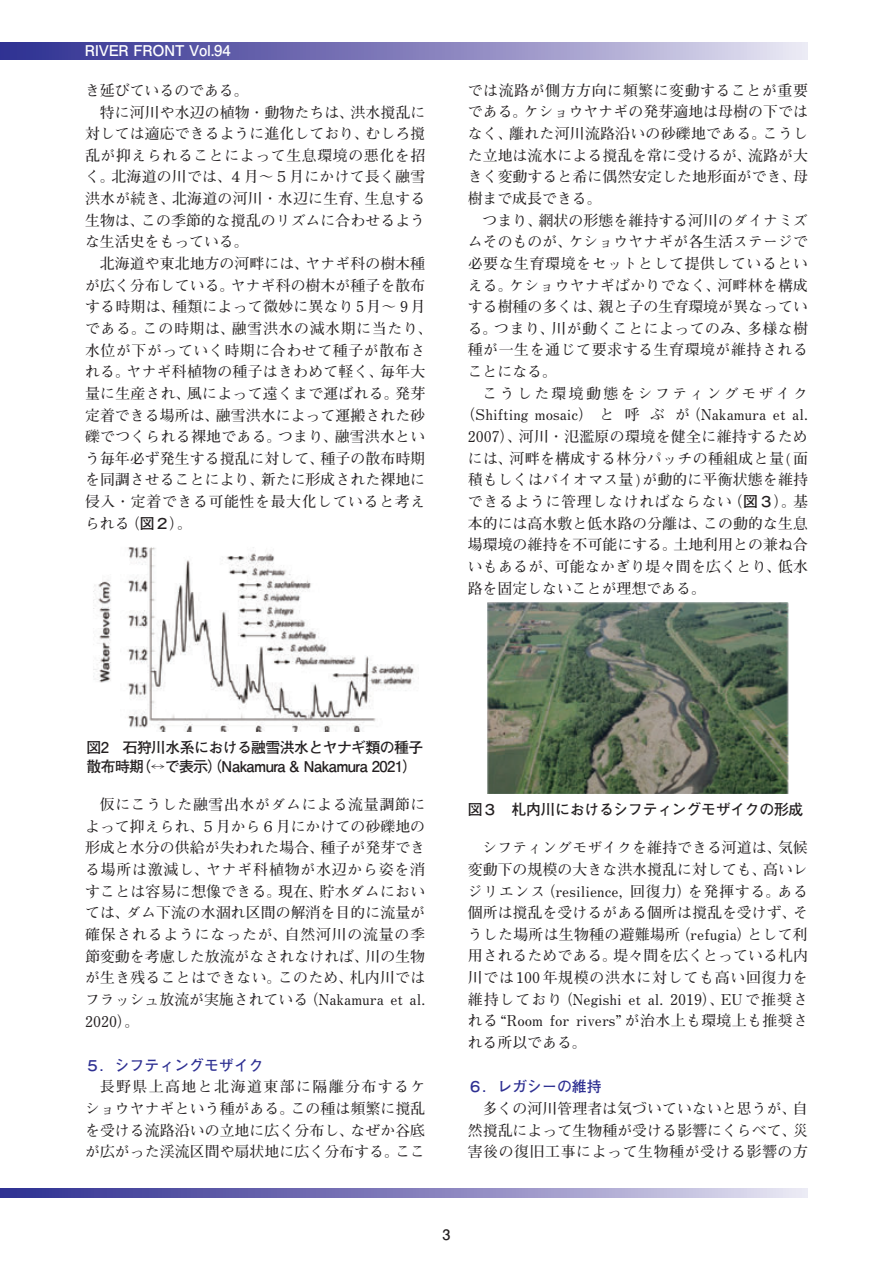
<style>
.page{position:relative;width:893px;height:1263px;background:#fff}
.page>*{position:absolute;margin:0;border:0;box-sizing:border-box;transform-origin:0 0}
.t1{font:700 14.85px/21.6px "Futo Min A101 Pr 6";letter-spacing:.005em;color:#231f20;text-align:justify}
.t2{font:700 14.85px/19.2px "Futo Go B101 Pr 6";letter-spacing:-.04em;color:#231f20}
.t3{font:700 14.85px "Futo Min A101 Pr 6";letter-spacing:.025em;color:#231f20}
.t4{font:700 14.85px "Futo Min A101 Pr 6";letter-spacing:.045em;color:#231f20}
.t5{font:700 14.85px "Futo Min A101 Pr 6";letter-spacing:.04em;color:#231f20}
.t6{font:700 14.85px "Futo Min A101 Pr 6";letter-spacing:.05em;color:#231f20}
.t7{font:700 14.85px "Futo Go B101 Pr 6";letter-spacing:-.02em;color:#231f20}
.t8{font:700 14.85px "Futo Go B101 Pr 6";color:#2e3092}
.t9{font:700 14.85px "Futo Min A101 Pr 6";letter-spacing:.16em;color:#231f20}
.t10{font:700 14.85px "Futo Go B101 Pr 6";letter-spacing:-.02em;color:#fff}
.t11{font:700 14.4px "Futo Go B101 Pr 6";color:#231f20}
.s1{font-family:"Futo Go B101 Pr 6"}
</style>
<div class="page">
<img style="left:487px;top:602px;width:301px;height:192px">
<img style="left:93px;top:547px;width:321px;height:184px">
<div style="left:0;top:43px;width:808px;height:17px;background:linear-gradient(to right,#2a298d,#e2ddef)"></div>
<svg style="left:0;top:1188px;width:808px;height:9px;background:#8682bd"></svg>
<p class="t10" style="left:85px;top:38px;width:147px">RIVER FRONT Vol.94</p>
<p class="t1" style="left:85px;top:79px;width:165px">き延びているのである。</p>
<p class="t1" style="left:100px;top:101px;width:327px">特に河川や水辺の植物・動物たちは、洪水撹乱に</p>
<p class="t1" style="left:85px;top:122px;width:342px">対しては適応できるように進化しており、むしろ撹</p>
<p class="t5" style="left:85px;top:144px;width:342px">乱が抑えられることによって生息環境の悪化を招</p>
<p class="t1" style="left:85px;top:165px;width:342px">く。北海道の川では、４月～５月にかけて長く融雪</p>
<p class="t1" style="left:85px;top:187px;width:342px">洪水が続き、北海道の河川・水辺に生育、生息する</p>
<p class="t1" style="left:85px;top:209px;width:342px">生物は、この季節的な撹乱のリズムに合わせるよう</p>
<p class="t1" style="left:85px;top:230px;width:165px">な生活史をもっている。</p>
<p class="t1" style="left:100px;top:252px;width:327px">北海道や東北地方の河畔には、ヤナギ科の樹木種</p>
<p class="t1" style="left:85px;top:274px;width:342px">が広く分布している。ヤナギ科の樹木が種子を散布</p>
<p class="t1" style="left:85px;top:295px;width:342px">する時期は、種類によって微妙に異なり5月～ 9月</p>
<p class="t4" style="left:85px;top:317px;width:349px">である。この時期は、融雪洪水の減水期に当たり、</p>
<p class="t5" style="left:85px;top:338px;width:342px">水位が下がっていく時期に合わせて種子が散布さ</p>
<p class="t1" style="left:85px;top:360px;width:342px">れる。ヤナギ科植物の種子はきわめて軽く、毎年大</p>
<p class="t1" style="left:85px;top:382px;width:342px">量に生産され、風によって遠くまで運ばれる。発芽</p>
<p class="t1" style="left:85px;top:404px;width:342px">定着できる場所は、融雪洪水によって運搬された砂</p>
<p class="t1" style="left:85px;top:425px;width:342px">礫でつくられる裸地である。つまり、融雪洪水とい</p>
<p class="t1" style="left:85px;top:447px;width:342px">う毎年必ず発生する撹乱に対して、種子の散布時期</p>
<p class="t1" style="left:85px;top:468px;width:342px">を同調させることにより、新たに形成された裸地に</p>
<p class="t4" style="left:85px;top:490px;width:342px">侵入・定着できる可能性を最大化していると考え</p>
<p class="t1" style="left:85px;top:512px;width:108px">られる（<span class="s1">図２</span>）。</p>
<p class="t1" style="left:468px;top:79px;width:342px">では流路が側方方向に頻繁に変動することが重要である。ケショウヤナギの発芽適地は母樹の下ではなく、離れた河川流路沿いの砂礫地である。こうした立地は流水による撹乱を常に受けるが、流路が大きく変動すると希に偶然安定した地形面ができ、母樹まで成長できる。</p>
<p class="t1" style="left:468px;top:209px;width:342px;text-indent:15px">つまり、網状の形態を維持する河川のダイナミズムそのものが、ケショウヤナギが各生活ステージで必要な生育環境をセットとして提供しているといえる。ケショウヤナギばかりでなく、河畔林を構成する樹種の多くは、親と子の生育環境が異なっている。つまり、川が動くことによってのみ、多様な樹種が一生を通じて要求する生育環境が維持されることになる。</p>
<p class="t9" style="left:483px;top:382px;width:327px">こうした環境動態をシフティングモザイク</p>
<p class="t1" style="left:460px;top:403px;width:349px">（Shifting mosaic）と 呼 ぶ が（Nakamura et al.</p>
<p class="t3" style="left:468px;top:425px;width:342px">2007）、河川・氾濫原の環境を健全に維持するため</p>
<p class="t3" style="left:468px;top:446px;width:342px">には、河畔を構成する林分パッチの種組成と量(面</p>
<p class="t1" style="left:468px;top:468px;width:342px">積もしくはバイオマス量)が動的に平衡状態を維持</p>
<p class="t6" style="left:468px;top:490px;width:342px">できるように管理しなければならない（<span class="s1">図３</span>）。基</p>
<p class="t1" style="left:468px;top:512px;width:342px">本的には高水敷と低水路の分離は、この動的な生息</p>
<p class="t1" style="left:468px;top:533px;width:342px">場環境の維持を不可能にする。土地利用との兼ね合</p>
<p class="t1" style="left:468px;top:555px;width:342px">いもあるが、可能なかぎり堤々間を広くとり、低水</p>
<p class="t1" style="left:468px;top:576px;width:240px">路を固定しないことが理想である。</p>
<p class="t2" style="left:86px;top:737px;width:338px">図2　石狩川水系における融雪洪水とヤナギ類の種子散布時期（↔で表示）（Nakamura &amp; Nakamura 2021）</p>
<p class="t1" style="left:85px;top:793px;width:342px;text-indent:15px">仮にこうした融雪出水がダムによる流量調節によって抑えられ、５月から６月にかけての砂礫地の形成と水分の供給が失われた場合、種子が発芽できる場所は激減し、ヤナギ科植物が水辺から姿を消すことは容易に想像できる。現在、貯水ダムにおいては、ダム下流の水涸れ区間の解消を目的に流量が確保されるようになったが、自然河川の流量の季節変動を考慮した放流がなされなければ、川の生物が生き残ることはできない。このため、札内川ではフラッシュ放流が実施されている（Nakamura et al.<br>2020）。</p>
<p class="t8" style="left:85px;top:1053px;width:180px">５．シフティングモザイク</p>
<p class="t1" style="left:85px;top:1075px;width:342px;text-indent:15px">長野県上高地と北海道東部に隔離分布するケショウヤナギという種がある。この種は頻繁に撹乱を受ける流路沿いの立地に広く分布し、なぜか谷底が広がった渓流区間や扇状地に広く分布する。ここ</p>
<p class="t7" style="left:468px;top:798px;width:337px">図３　札内川におけるシフティングモザイクの形成</p>
<p class="t1" style="left:468px;top:836px;width:342px;text-indent:15px">シフティングモザイクを維持できる河道は、気候変動下の規模の大きな洪水撹乱に対しても、高いレジリエンス（resilience, 回復力）を発揮する。ある個所は撹乱を受けるがある個所は撹乱を受けず、そうした場所は生物種の避難場所（refugia）として利用されるためである。堤々間を広くとっている札内川では100年規模の洪水に対しても高い回復力を維持しており（Negishi et al. 2019）、EU で推奨される “Room for rivers” が治水上も環境上も推奨される所以である。</p>
<p class="t8" style="left:468px;top:1075px;width:135px">６．レガシーの維持</p>
<p class="t1" style="left:468px;top:1097px;width:342px;text-indent:15px">多くの河川管理者は気づいていないと思うが、自然撹乱によって生物種が受ける影響にくらべて、災害後の復旧工事によって生物種が受ける影響の方</p>
<p class="t11" style="left:442px;top:1223px;width:9px">3</p>
</div>
